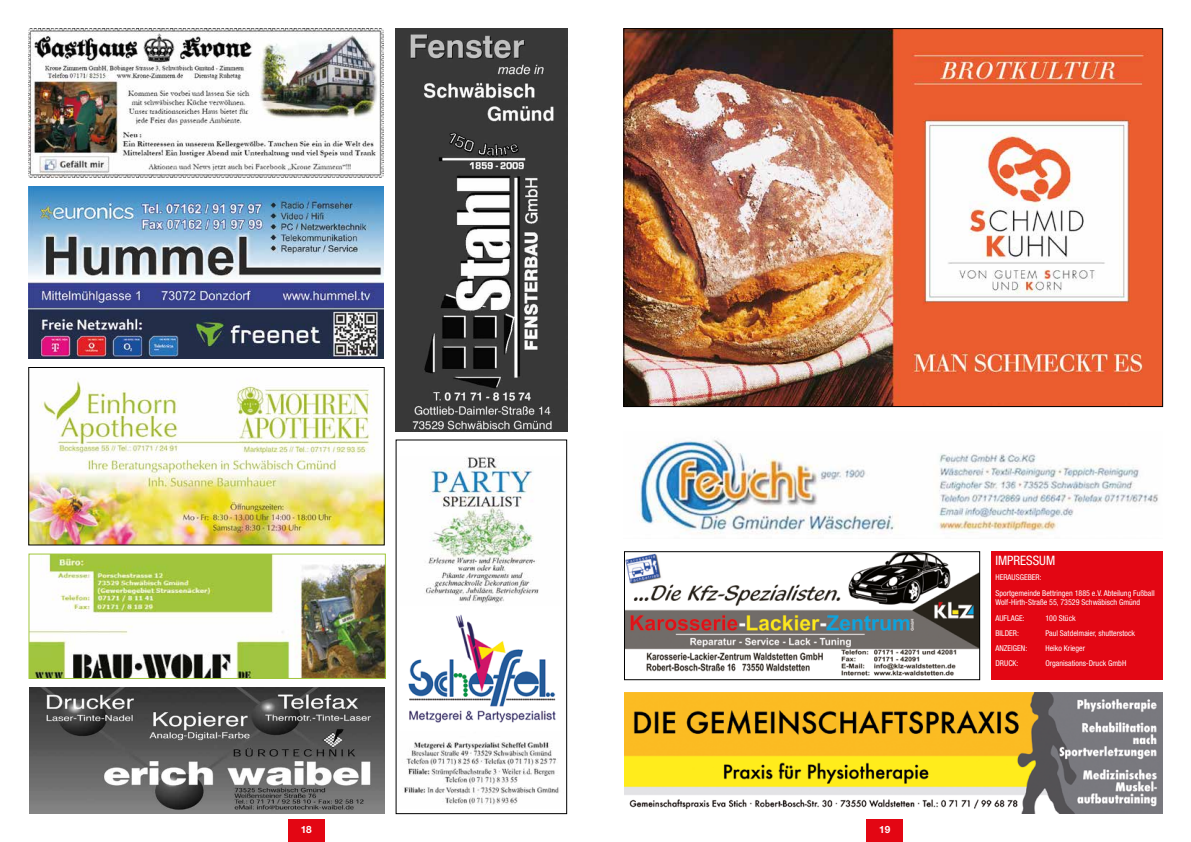
<style>
.page{position:relative;width:1191px;height:842px;background:#fff}
.page>*{position:absolute;margin:0;border:0;box-sizing:border-box;transform-origin:0 0}
.t1{font:condensed 13px "Helvetica Neue LT Std";color:#fff}
.t2{font:700 10px "Helvetica Neue LT Std";color:#fff}
.t3{font:condensed 8px/15.3px "Helvetica Neue LT Std";color:#fff}
</style>
<div class="page">
<img style="left:30px;top:380px;width:352px;height:163px">
<div style="left:28px;top:367px;width:356px;height:178px;border:1px solid #000"></div>
<img style="left:395px;top:28px;width:172px;height:404px">
<img style="left:29px;top:28px;width:355px;height:150px">
<img style="left:29px;top:186px;width:355px;height:172px">
<div style="left:288px;top:819px;width:37px;height:23px;background:#e30613"></div>
<img style="left:634px;top:437px;width:524px;height:97px">
<img style="left:625px;top:30px;width:535px;height:375px">
<img style="left:626px;top:553px;width:352px;height:123px">
<div style="left:624px;top:551px;width:356px;height:129px;border:1px solid #000"></div>
<div style="left:866px;top:819px;width:37px;height:23px;background:#e30613"></div>
<img style="left:425px;top:456px;width:114px;height:149px">
<div style="left:396px;top:440px;width:171px;height:374px;border:1px solid #000"></div>
<img style="left:408px;top:614px;width:148px;height:109px">
<img style="left:404px;top:741px;width:155px;height:64px">
<img style="left:31px;top:556px;width:352px;height:121px">
<div style="left:29px;top:554px;width:356px;height:125px;border:1px solid #a0c63b"></div>
<img style="left:30px;top:687px;width:355px;height:127px">
<img style="left:624px;top:692px;width:538px;height:122px">
<div style="left:991px;top:551px;width:171px;height:129px;background:#e30613"></div>
<p class="t2" style="left:301px;top:823px;width:13px">18</p>
<p class="t2" style="left:879px;top:823px;width:13px">19</p>
<h1 class="t1" style="left:995px;top:553px;width:61px">IMPRESSUM</h1>
<p class="t3" style="left:995px;top:570px;width:161px">HERAUSGEBER:<br>Sportgemeinde Bettringen 1885 e.V. Abteilung Fußball</p>
<p class="t3" style="left:995px;top:595px;width:146px">Wolf-Hirth-Straße 55, 73529 Schwäbisch Gmünd<br>AUFLAGE:</p>
<p class="t3" style="left:1045px;top:610px;width:32px">100 Stück</p>
<p class="t3" style="left:995px;top:625px;width:25px">BILDER:</p>
<p class="t3" style="left:1045px;top:625px;width:91px">Paul Satdelmaier, shutterstock</p>
<p class="t3" style="left:995px;top:641px;width:33px">ANZEIGEN:</p>
<p class="t3" style="left:1045px;top:641px;width:41px">Heiko Krieger</p>
<p class="t3" style="left:995px;top:656px;width:24px">DRUCK:</p>
<p class="t3" style="left:1045px;top:656px;width:82px">Organisations-Druck GmbH</p>
</div>
